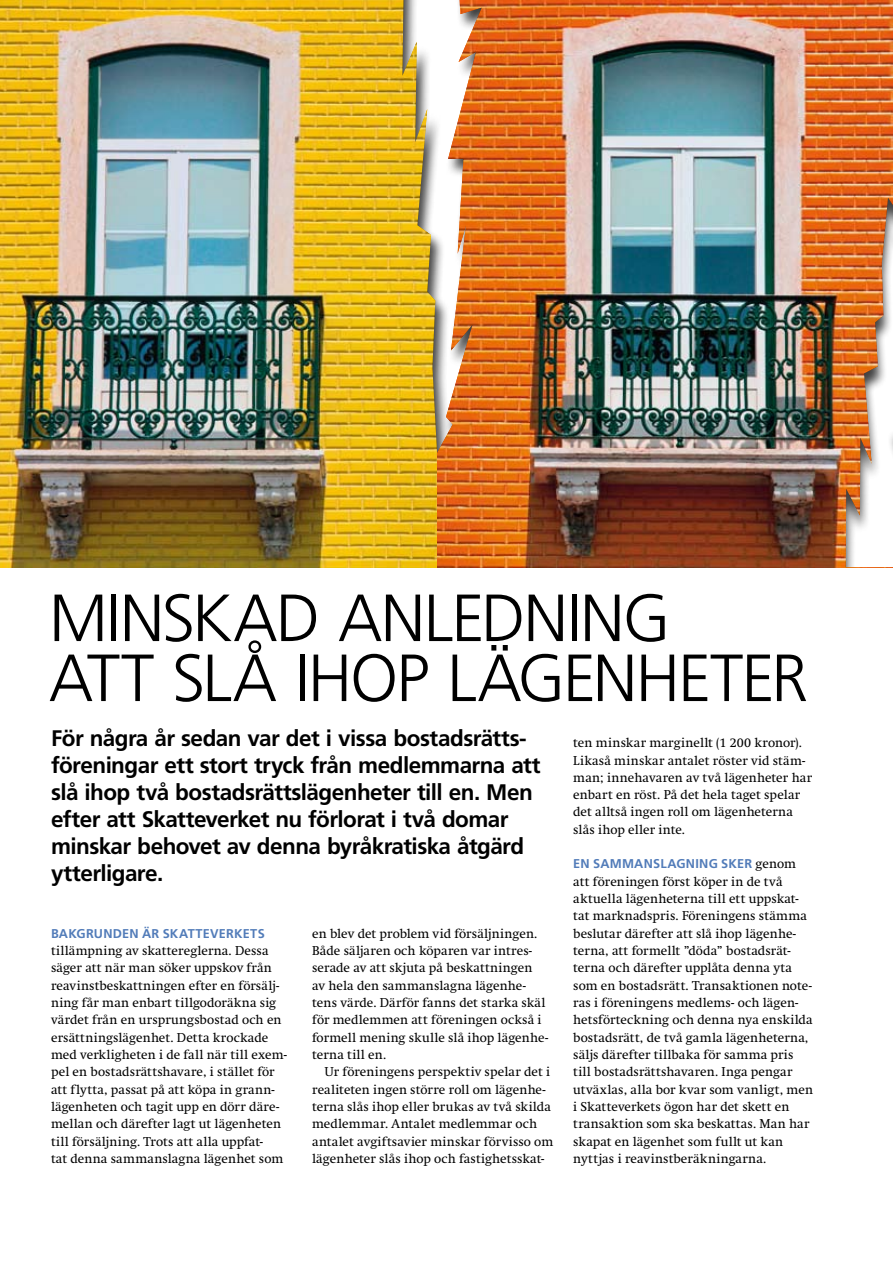
<style>
.page{position:relative;width:893px;height:1263px;background:#fff}
.page>*{position:absolute;margin:0;border:0;box-sizing:border-box;transform-origin:0 0}
.t1{font:300 66.6px "Frutiger";color:#000}
.t2{font:700 22.5px/27px "Frutiger";letter-spacing:-.025em;color:#000}
.t3{font:12.75px/17.4px "Swift";letter-spacing:.015em;color:#000}
.t4{font:700 12.75px "Frutiger";letter-spacing:.02em;color:#527cb9}
.s1{font-family:"Swift";font-weight:400;color:#000}
</style>
<div class="page">
<img style="left:0;top:0;width:437px;height:567px">
<img style="left:437px;top:0;width:456px;height:567px">
<div style="left:400px;top:0;width:83px;height:454px;background:#000;opacity:.75"></div>
<img style="left:842px;top:195px;width:51px;height:373px">
<h1 class="t1" style="left:49px;top:580px;width:93px">MINSKAD</h1>
<h1 class="t1" style="left:338px;top:580px;width:38px">ANLEDNING</h1>
<h1 class="t1" style="left:49px;top:640px;width:36px">ATT</h1>
<h1 class="t1" style="left:172px;top:640px;width:156px">SL Å IHOP</h1>
<h1 class="t1" style="left:447px;top:640px;width:37px">LÄGENHETER</h1>
<p class="t2" style="left:51px;top:724px;width:491px">För några år sedan var det i vissa bostadsrätts&shy;föreningar ett stort tryck från medlemmarna att slå ihop två bostadsrättslägenheter till en. Men efter att Skatteverket nu förlorat i två domar minskar behovet av denna byråkratiska åtgärd ytterligare.</p>
<p class="t3" style="left:573px;top:734px;width:240px">ten minskar marginellt (1 200 kronor).<br>Likaså minskar antalet röster vid stäm&shy;man; innehavaren av två lägenheter har enbart en röst. På det hela taget spelar det alltså ingen roll om lägenheterna slås ihop eller inte.</p>
<p class="t4" style="left:573px;top:856px;width:224px">En sammanslagning sker <span class="s1">genom</span></p>
<p class="t3" style="left:573px;top:873px;width:241px">att föreningen först köper in de två aktuella lägenheterna till ett uppskat&shy;tat marknadspris. Föreningens stämma beslutar därefter att slå ihop lägenhe&shy;terna, att formellt ”döda” bostadsrät&shy;terna och därefter upplåta denna yta som en bostadsrätt. Transaktionen note&shy;ras i föreningens medlems- och lägen&shy;hetsförteckning och denna nya enskilda bostadsrätt, de två gamla lägenheterna, säljs därefter tillbaka för samma pris till bostadsrättshavaren. Inga pengar utväxlas, alla bor kvar som vanligt, men i Skatteverkets ögon har det skett en transaktion som ska beskattas. Man har skapat en lägenhet som fullt ut kan nyttjas i reavinstberäkningarna.</p>
<p class="t4" style="left:51px;top:926px;width:215px">Bakgrunden är Skatteverkets</p>
<p class="t3" style="left:51px;top:942px;width:238px">tillämpning av skattereglerna. Dessa säger att när man söker uppskov från reavinstbeskattningen efter en försälj&shy;ning får man enbart tillgodoräkna sig värdet från en ursprungsbostad och en ersättningslägenhet. Detta krockade med verkligheten i de fall när till exem&shy;pel en bostadsrättshavare, i stället för att flytta, passat på att köpa in grann&shy;lägenheten och tagit upp en dörr däre&shy;mellan och därefter lagt ut lägenheten till försäljning. Trots att alla uppfat-<br>tat denna sammanslagna lägenhet som</p>
<p class="t3" style="left:312px;top:925px;width:238px">en blev det problem vid försäljningen.<br>Både säljaren och köparen var intres&shy;serade av att skjuta på beskattningen av hela den sammanslagna lägenhe&shy;tens värde. Därför fanns det starka skäl för medlemmen att föreningen också i formell mening skulle slå ihop lägenhe&shy;terna till en.</p>
<p class="t3" style="left:312px;top:1063px;width:243px;text-indent:13px">Ur föreningens perspektiv spelar det i realiteten ingen större roll om lägenhe&shy;terna slås ihop eller brukas av två skilda medlemmar. Antalet medlemmar och antalet avgiftsavier minskar förvisso om lägenheter slås ihop och fastighetsskat-</p>
</div>
